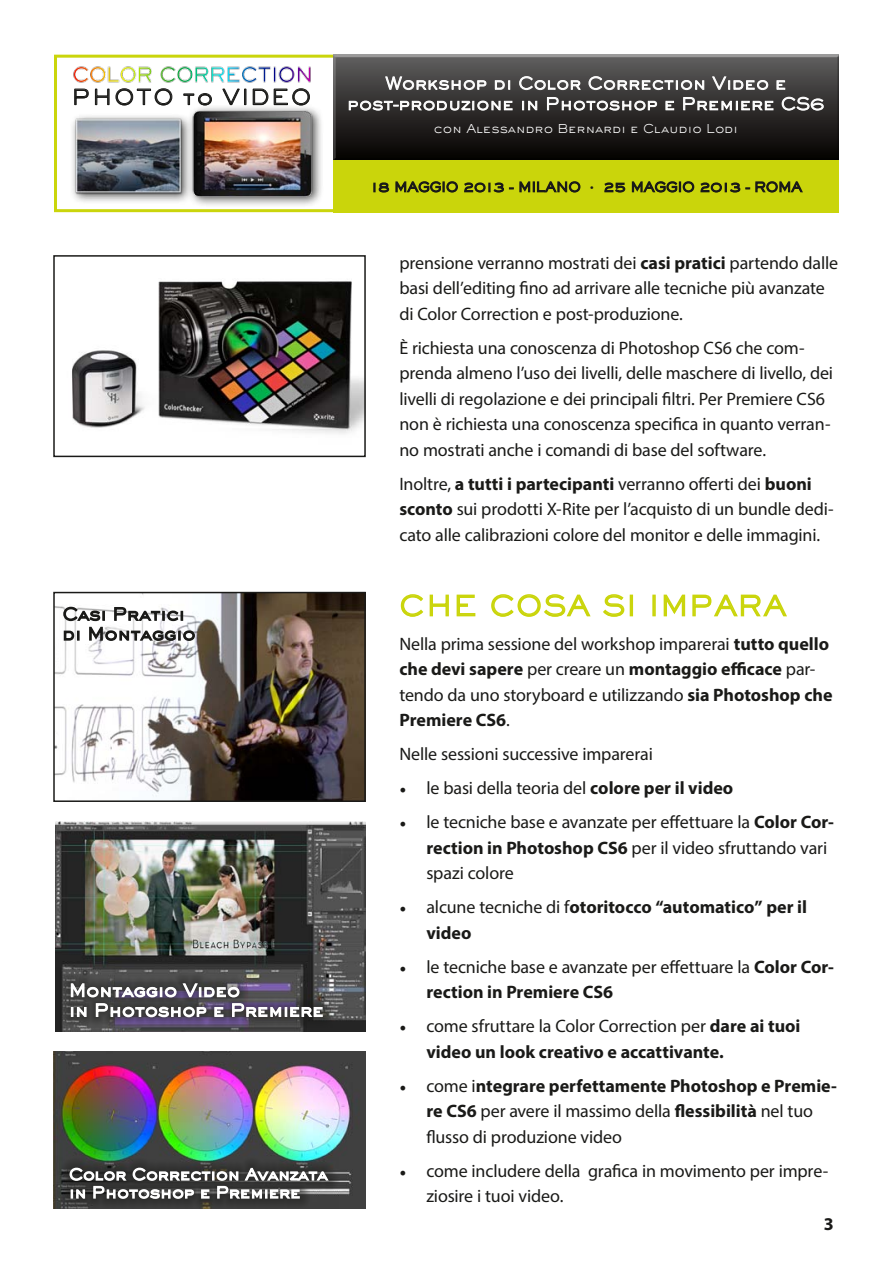
<style>
.page{position:relative;width:893px;height:1263px;background:#fff}
.page>*{position:absolute;margin:0;border:0;box-sizing:border-box;transform-origin:0 0}
.t1{font:27px "Rosy F Flight";letter-spacing:.05em;color:#cad50b}
.t2{font:20.85px "Rosy F Flight";letter-spacing:.08em;color:#1a1a18}
.t3{font:18px/25.5px "Myriad Pro";letter-spacing:-.005em;color:#1a1a18}
.t4{font:700 18px/25.5px "Myriad Pro";color:#1a1a18}
.t5{font:16.5px/20.5px "Rosy F Flight";color:#fff;text-align:center}
.t6{font:12px "Rosy F Flight";color:#fff}
.s1{font-weight:700}
.s2{font-family:"Minion Pro"}
.s3{font-family:"Minion Pro";font-weight:400}
.s4{font-weight:400}
</style>
<div class="page">
<div style="left:54px;top:55px;width:785px;height:157px;border:3px solid #cad50b"></div>
<div style="left:333px;top:53px;width:507px;height:109px;background:#1a1a18;opacity:.75"></div>
<svg style="left:385px;top:73px;width:102px;height:21px;background:#6d6c6c"></svg>
<svg style="left:495px;top:80px;width:15px;height:10px"></svg>
<svg style="left:519px;top:76px;width:63px;height:14px"></svg>
<svg style="left:588px;top:76px;width:117px;height:14px;background:#7e7d7d"></svg>
<svg style="left:711px;top:76px;width:58px;height:14px"></svg>
<svg style="left:776px;top:80px;width:10px;height:10px"></svg>
<svg style="left:348px;top:100px;width:165px;height:11px;background:#807e7e"></svg>
<svg style="left:522px;top:100px;width:16px;height:11px"></svg>
<svg style="left:547px;top:97px;width:110px;height:14px;background:#706f6e"></svg>
<svg style="left:665px;top:100px;width:9px;height:11px"></svg>
<svg style="left:683px;top:97px;width:91px;height:14px"></svg>
<svg style="left:781px;top:96px;width:43px;height:15px"></svg>
<div style="left:334px;top:161px;width:505px;height:52px;background:#cad50b"></div>
<svg style="left:373px;top:181px;width:208px;height:12px"></svg>
<svg style="left:604px;top:181px;width:199px;height:12px"></svg>
<div style="left:70px;top:104px;width:254px;height:104px;background:#1a1a18;opacity:.75"></div>
<img style="left:56px;top:77px;width:278px;height:126px">
<svg style="left:74px;top:88px;width:15px;height:17px"></svg>
<svg style="left:95px;top:88px;width:78px;height:18px"></svg>
<svg style="left:183px;top:93px;width:29px;height:13px"></svg>
<svg style="left:222px;top:88px;width:24px;height:17px"></svg>
<svg style="left:253px;top:88px;width:57px;height:18px"></svg>
<img style="left:72px;top:66px;width:240px;height:18px">
<svg style="left:400px;top:594px;width:49px;height:23px"></svg>
<svg style="left:456px;top:594px;width:20px;height:23px"></svg>
<svg style="left:491px;top:594px;width:100px;height:23px"></svg>
<svg style="left:603px;top:594px;width:22px;height:23px"></svg>
<div style="left:630px;top:595px;width:3px;height:21px;border:2px solid #cad50b"></div>
<div style="left:652px;top:595px;width:4px;height:21px;border:2px solid #cad50b"></div>
<svg style="left:663px;top:594px;width:23px;height:23px"></svg>
<svg style="left:692px;top:594px;width:95px;height:23px"></svg>
<img style="left:56px;top:595px;width:307px;height:204px">
<div style="left:53px;top:592px;width:313px;height:210px;border:2px solid #1a1a18"></div>
<img style="left:72px;top:281px;width:291px;height:153px">
<div style="left:53px;top:255px;width:313px;height:202px;border:2px solid #1a1a18"></div>
<img style="left:56px;top:821px;width:310px;height:210px">
<img style="left:53px;top:1051px;width:313px;height:158px">
<svg style="left:63px;top:606px;width:133px;height:36px"></svg>
<svg style="left:60px;top:973px;width:273px;height:54px;background:#504c56"></svg>
<svg style="left:70px;top:981px;width:254px;height:38px"></svg>
<svg style="left:59px;top:1157px;width:280px;height:52px;background:#3b4541"></svg>
<svg style="left:69px;top:1166px;width:261px;height:34px"></svg>
<p class="t2" style="left:72px;top:83px;width:240px">PHOTO to VIDEO</p>
<p class="t5" style="left:347px;top:73px;width:479px">Workshop di Color Correction Video e post-produzione in Photoshop e Premiere CS6</p>
<p class="t6" style="left:434px;top:120px;width:306px">con Alessandro Bernardi e Claudio Lodi</p>
<p class="t3" style="left:399px;top:250px;width:440px">prensione verranno mostrati dei <span class="s1">casi pratici</span> partendo dalle basi dell’editing fino ad arrivare alle tecniche più avanzate di Color Correction e post-produzione.</p>
<p class="t3" style="left:399px;top:335px;width:435px">È richiesta una conoscenza di Photoshop CS6 che com&shy;prenda almeno l’uso dei livelli, delle maschere di livello, dei livelli di regolazione e dei principali filtri. Per Premiere CS6 non è richiesta una conoscenza specifica in quanto verran&shy;no mostrati anche i comandi di base del software.</p>
<p class="t3" style="left:399px;top:471px;width:436px">Inoltre, <span class="s1">a tutti i partecipanti</span> verranno offerti dei <span class="s1">buoni sconto</span> sui prodotti X-Rite per l’acquisto di un bundle dedi&shy;cato alle calibrazioni colore del monitor e delle immagini.</p>
<p class="t1" style="left:399px;top:587px;width:388px">CHE COSA SI IMPARA</p>
<p class="t3" style="left:399px;top:630px;width:435px">Nella prima sessione del workshop imparerai <span class="s1">tutto quello che devi sapere</span> per creare un <span class="s1">montaggio efficace</span> par&shy;tendo da uno storyboard e utilizzando <span class="s1">sia Photoshop che Premiere CS6</span>.</p>
<p class="t3" style="left:399px;top:741px;width:255px">Nelle sessioni successive imparerai</p>
<p class="t3" style="left:399px;top:775px;width:335px"><span class="s2">•</span> le basi della teoria del <span class="s1">colore per il video</span></p>
<p class="t3" style="left:426px;top:809px;width:409px;text-indent:-27px"><span class="s2">•</span> le tecniche base e avanzate per effettuare la <span class="s1">Color Cor&shy;rection in Photoshop CS6</span> per il video sfruttando vari spazi colore</p>
<p class="t4" style="left:426px;top:894px;width:382px;text-indent:-27px"><span class="s3">•</span> <span class="s4">alcune tecniche di f</span>otoritocco “automatico” per il video</p>
<p class="t3" style="left:426px;top:953px;width:409px;text-indent:-27px"><span class="s2">•</span> le tecniche base e avanzate per effettuare la <span class="s1">Color Cor&shy;rection in Premiere CS6</span></p>
<p class="t4" style="left:426px;top:1013px;width:376px;text-indent:-27px"><span class="s3">•</span> <span class="s4">come sfruttare la Color Correction per</span> dare ai tuoi video un look creativo e accattivante.</p>
<p class="t3" style="left:426px;top:1072px;width:412px;text-indent:-27px"><span class="s2">•</span> come i<span class="s1">ntegrare perfettamente Photoshop e Premie&shy;re CS6</span> per avere il massimo della <span class="s1">flessibilità</span> nel tuo flusso di produzione video</p>
<p class="t3" style="left:426px;top:1158px;width:403px;text-indent:-27px"><span class="s2">•</span> come includere della grafica in movimento per impre&shy;ziosire i tuoi video.</p>
<p class="t4" style="left:824px;top:1210px;width:11px">3</p>
</div>
